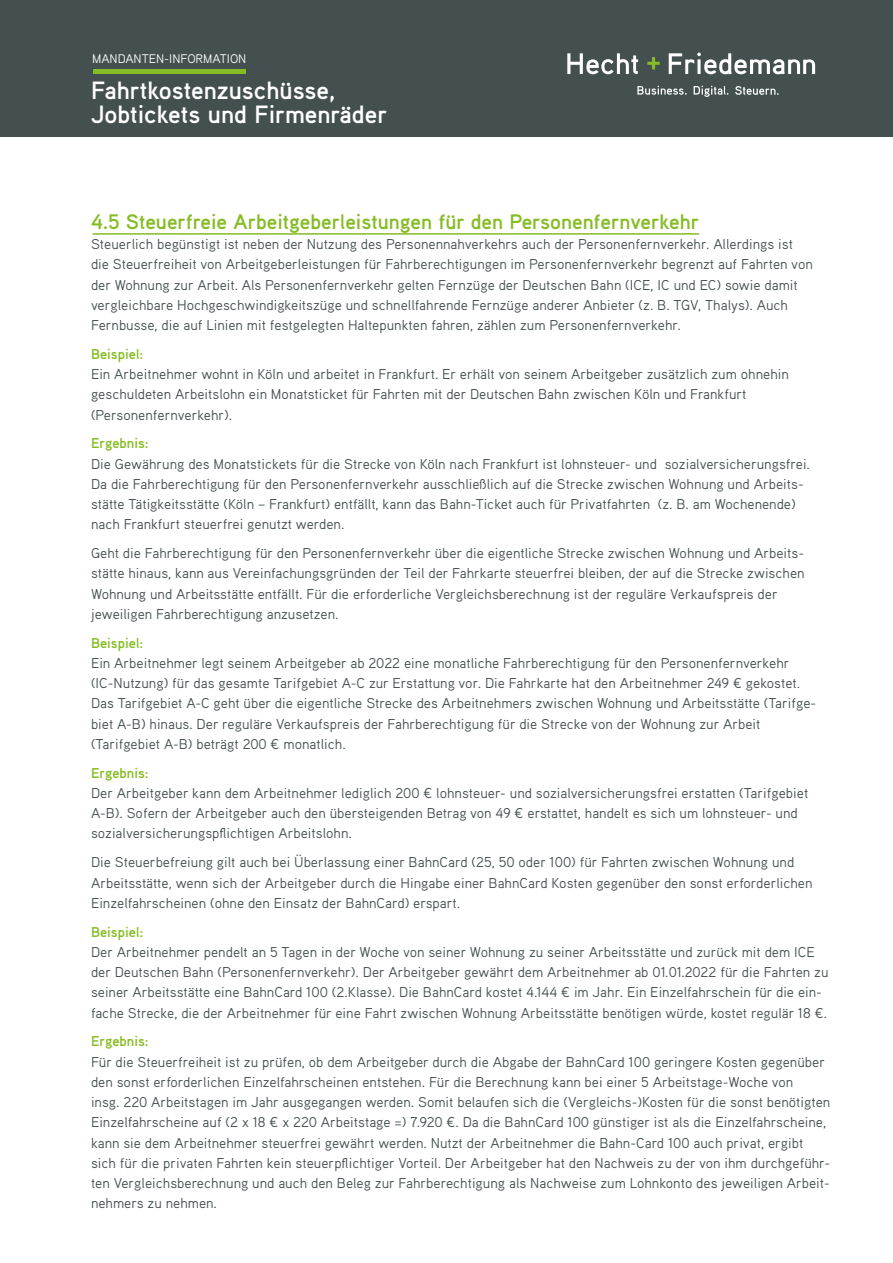
<style>
.page{position:relative;width:893px;height:1263px;background:#fff}
.page>*{position:absolute;margin:0;border:0;box-sizing:border-box;transform-origin:0 0}
.t1{font:700 25.05px/24px "Aaux Pro OT";color:#fff}
.t2{font:700 21px "Aaux Pro OT";color:#86bc25}
.t3{font:14.25px/20.2px "Aaux Pro OT";color:#444f50}
.t4{font:700 14.25px "Aaux Pro OT";color:#86bc25}
.t5{font:12.45px "Aaux Pro OT";color:#fff}
</style>
<div class="page">
<div style="left:0;top:0;width:893px;height:136px;background:#444f50"></div>
<svg style="left:567px;top:53px;width:71px;height:21px"></svg>
<svg style="left:669px;top:53px;width:146px;height:21px"></svg>
<svg style="left:647px;top:57px;width:13px;height:12px"></svg>
<svg style="left:637px;top:86px;width:50px;height:9px"></svg>
<svg style="left:694px;top:86px;width:34px;height:11px"></svg>
<svg style="left:735px;top:86px;width:44px;height:9px"></svg>
<hr style="left:93px;top:70px;width:153px;height:4px;background:#86bc25">
<hr style="left:93px;top:233px;width:606px;height:2px;background:#86bc25">
<p class="t5" style="left:92px;top:51px;width:156px">MANDANTEN-INFORMATION</p>
<h1 class="t1" style="left:91px;top:78px;width:298px">Fahrtkostenzuschüsse,<br>Jobtickets und Firmenräder</h1>
<h2 class="t2" style="left:91px;top:208px;width:610px">4.5 Steuerfreie Arbeitgeberleistungen für den Personenfernverkehr</h2>
<p class="t3" style="left:91px;top:234px;width:723px">Steuerlich begünstigt ist neben der Nutzung des Personennahverkehrs auch der Personenfernverkehr. Allerdings ist die Steuerfreiheit von Arbeitgeberleistungen für Fahrberechtigungen im Personenfernverkehr begrenzt auf Fahrten von der Wohnung zur Arbeit. Als Personenfernverkehr gelten Fernzüge der Deutschen Bahn (ICE, IC und EC) sowie damit vergleichbare Hochgeschwindigkeitszüge und schnellfahrende Fernzüge anderer Anbieter (z. B. TGV, Thalys). Auch Fernbusse, die auf Linien mit festgelegten Haltepunkten fahren, zählen zum Personenfernverkehr.</p>
<p class="t4" style="left:91px;top:345px;width:54px">Beispiel:</p>
<p class="t3" style="left:91px;top:364px;width:699px">Ein Arbeitnehmer wohnt in Köln und arbeitet in Frankfurt. Er erhält von seinem Arbeitgeber zusätzlich zum ohnehin geschuldeten Arbeitslohn ein Monatsticket für Fahrten mit der Deutschen Bahn zwischen Köln und Frankfurt (Personenfernverkehr).</p>
<p class="t4" style="left:91px;top:434px;width:59px">Ergebnis:</p>
<p class="t3" style="left:91px;top:453px;width:720px">Die Gewährung des Monatstickets für die Strecke von Köln nach Frankfurt ist lohnsteuer- und sozialversicherungsfrei.<br>Da die Fahrberechtigung für den Personenfernverkehr ausschließlich auf die Strecke zwischen Wohnung und Arbeits&shy;stätte Tätigkeitsstätte (Köln – Frankfurt) entfällt, kann das Bahn-Ticket auch für Privatfahrten (z. B. am Wochenende) nach Frankfurt steuerfrei genutzt werden.</p>
<p class="t3" style="left:91px;top:543px;width:715px">Geht die Fahrberechtigung für den Personenfernverkehr über die eigentliche Strecke zwischen Wohnung und Arbeits&shy;stätte hinaus, kann aus Vereinfachungsgründen der Teil der Fahrkarte steuerfrei bleiben, der auf die Strecke zwischen Wohnung und Arbeitsstätte entfällt. Für die erforderliche Vergleichsberechnung ist der reguläre Verkaufspreis der jeweiligen Fahrberechtigung anzusetzen.</p>
<p class="t4" style="left:91px;top:634px;width:54px">Beispiel:</p>
<p class="t3" style="left:91px;top:652px;width:727px">Ein Arbeitnehmer legt seinem Arbeitgeber ab 2022 eine monatliche Fahrberechtigung für den Personenfernverkehr (IC-Nutzung) für das gesamte Tarifgebiet A-C zur Erstattung vor. Die Fahrkarte hat den Arbeitnehmer 249 € gekostet.<br>Das Tarifgebiet A-C geht über die eigentliche Strecke des Arbeitnehmers zwischen Wohnung und Arbeitsstätte (Tarifge&shy;biet A-B) hinaus. Der reguläre Verkaufspreis der Fahrberechtigung für die Strecke von der Wohnung zur Arbeit (Tarifgebiet A-B) beträgt 200 € monatlich.</p>
<p class="t4" style="left:91px;top:764px;width:59px">Ergebnis:</p>
<p class="t3" style="left:91px;top:782px;width:719px">Der Arbeitgeber kann dem Arbeitnehmer lediglich 200 € lohnsteuer- und sozialversicherungsfrei erstatten (Tarifgebiet<br>A-B). Sofern der Arbeitgeber auch den übersteigenden Betrag von 49 € erstattet, handelt es sich um lohnsteuer- und sozialversicherungspflichtigen Arbeitslohn.</p>
<p class="t3" style="left:91px;top:852px;width:723px">Die Steuerbefreiung gilt auch bei Überlassung einer BahnCard (25, 50 oder 100) für Fahrten zwischen Wohnung und<br>Arbeitsstätte, wenn sich der Arbeitgeber durch die Hingabe einer BahnCard Kosten gegenüber den sonst erforderlichen<br>Einzelfahrscheinen (ohne den Einsatz der BahnCard) erspart.</p>
<p class="t4" style="left:91px;top:922px;width:54px">Beispiel:</p>
<p class="t3" style="left:91px;top:941px;width:739px">Der Arbeitnehmer pendelt an 5 Tagen in der Woche von seiner Wohnung zu seiner Arbeitsstätte und zurück mit dem ICE der Deutschen Bahn (Personenfernverkehr). Der Arbeitgeber gewährt dem Arbeitnehmer ab 01.01.2022 für die Fahrten zu seiner Arbeitsstätte eine BahnCard 100 (2.Klasse). Die BahnCard kostet 4.144 € im Jahr. Ein Einzelfahrschein für die ein&shy;fache Strecke, die der Arbeitnehmer für eine Fahrt zwischen Wohnung Arbeitsstätte benötigen würde, kostet regulär 18 €.</p>
<p class="t4" style="left:91px;top:1032px;width:59px">Ergebnis:</p>
<p class="t3" style="left:91px;top:1051px;width:741px">Für die Steuerfreiheit ist zu prüfen, ob dem Arbeitgeber durch die Abgabe der BahnCard 100 geringere Kosten gegenüber den sonst erforderlichen Einzelfahrscheinen entstehen. Für die Berechnung kann bei einer 5 Arbeitstage-Woche von<br>insg. 220 Arbeitstagen im Jahr ausgegangen werden. Somit belaufen sich die (Vergleichs-)Kosten für die sonst benötigten Einzelfahrscheine auf (2 x 18 € x 220 Arbeitstage =) 7.920 €. Da die BahnCard 100 günstiger ist als die Einzelfahrscheine, kann sie dem Arbeitnehmer steuerfrei gewährt werden. Nutzt der Arbeitnehmer die Bahn-Card 100 auch privat, ergibt sich für die privaten Fahrten kein steuerpflichtiger Vorteil. Der Arbeitgeber hat den Nachweis zu der von ihm durchgeführ&shy;ten Vergleichsberechnung und auch den Beleg zur Fahrberechtigung als Nachweise zum Lohnkonto des jeweiligen Arbeit&shy;nehmers zu nehmen.</p>
</div>
